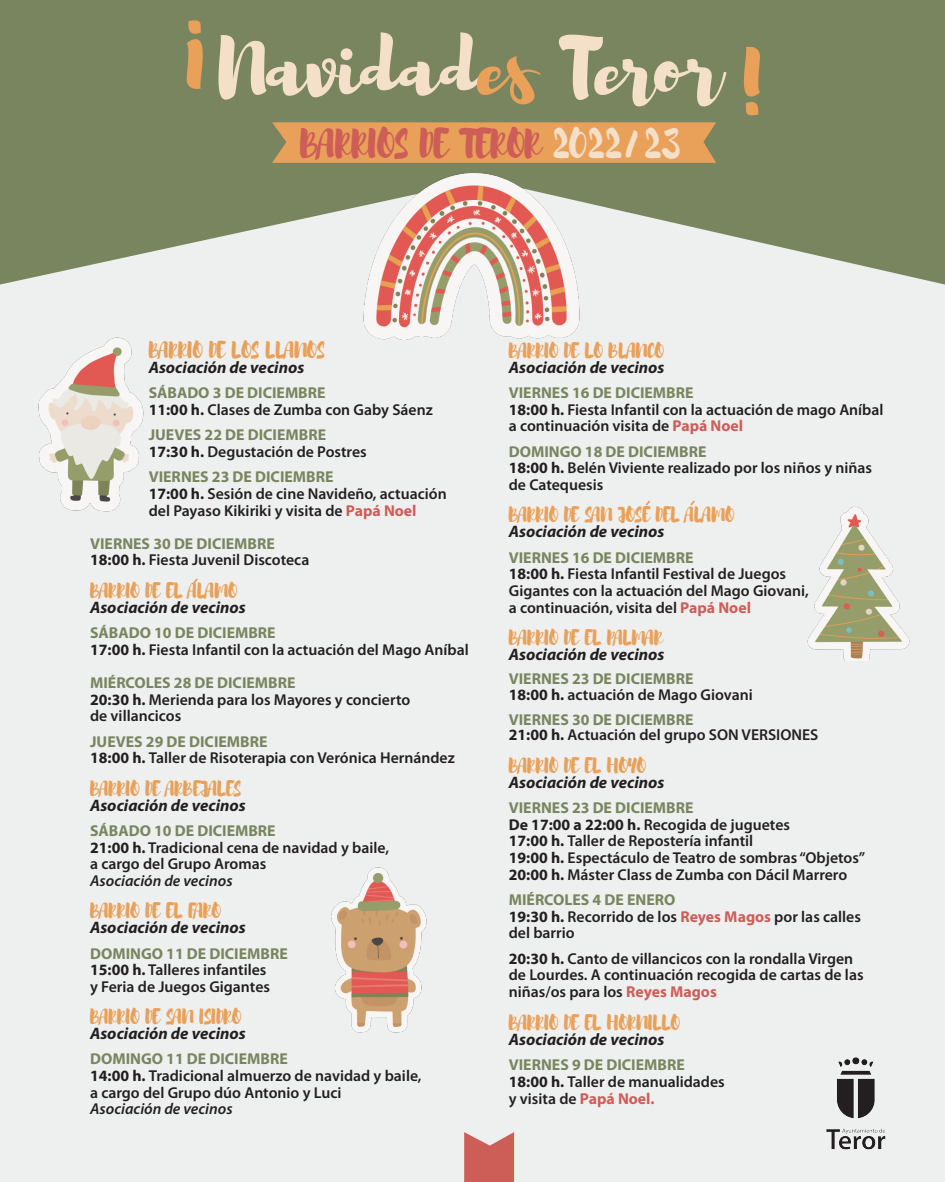
<style>
.page{position:relative;width:945px;height:1182px;background:#fff}
.page>*{position:absolute;margin:0;border:0;box-sizing:border-box;transform-origin:0 0}
.t1{font:78.75px "Brusher";color:#f4dfc8}
.t2{font:78.75px "Brusher";color:#e9a059}
.t3{font:36.75px "Brusher";color:#cd5d57}
.t4{font:21px "Brusher";color:#e9a059}
.t5{font:19.25px "Brusher";color:#e9a059}
.t6{font:italic 700 16.62px "Myriad Pro";color:#231f20}
.t7{font:600 15.75px/16.6px "Myriad Pro";color:#231f20}
.t8{font:700 15.75px "Myriad Pro";color:#79855f}
.t9{font:italic 600 15.75px "Myriad Pro";color:#231f20}
.s1{color:#e9a059}
.s2{color:#f4dfc8}
.s3{font-weight:700}
.s4{font-weight:700;color:#cd5d57}
.s5{font-weight:700;color:#79855f}
</style>
<div class="page">
<div style="left:0;top:0;width:945px;height:1181px;background:#eef0ef"></div>
<svg style="left:193px;top:578px;width:5px;height:6px"></svg>
<svg style="left:646px;top:500px;width:5px;height:6px"></svg>
<svg style="left:690px;top:500px;width:5px;height:6px"></svg>
<svg style="left:0;top:0;width:945px;height:284px;background:#889271"></svg>
<img style="left:362px;top:163px;width:220px;height:177px">
<img style="left:38px;top:337px;width:106px;height:175px">
<svg style="left:272px;top:122px;width:444px;height:41px;background:#e49e59"></svg>
<svg style="left:464px;top:1132px;width:50px;height:49px;background:#d1726c"></svg>
<img style="left:331px;top:867px;width:96px;height:165px">
<img style="left:807px;top:506px;width:103px;height:154px">
<img style="left:826px;top:1057px;width:60px;height:93px">
<p class="t2" style="left:219px;top:97px;width:50px;rotate:-180deg">!</p>
<p class="t1" style="left:219px;top:25px;width:502px">Navidad<span class="s1">es</span> Teror</p>
<p class="t3" style="left:300px;top:124px;width:381px">BARRIOS DE TEROR <span class="s2">2022/23</span></p>
<p class="t2" style="left:728px;top:39px;width:50px">!</p>
<p class="t4" style="left:149px;top:338px;width:178px">BARRIO DE LOS LLANOS</p>
<p class="t6" style="left:149px;top:356px;width:157px">Asociación de vecinos</p>
<p class="t8" style="left:149px;top:382px;width:178px">SÁBADO 3 DE DICIEMBRE</p>
<p class="t7" style="left:149px;top:401px;width:286px"><span class="s3">11:00 h.</span> Clases de Zumba con Gaby Sáenz</p>
<p class="t8" style="left:149px;top:424px;width:179px">JUEVES 22 DE DICIEMBRE</p>
<p class="t7" style="left:149px;top:443px;width:220px"><span class="s3">17:30 h.</span> Degustación de Postres</p>
<p class="t8" style="left:149px;top:466px;width:186px">VIERNES 23 DE DICIEMBRE</p>
<p class="t7" style="left:149px;top:485px;width:300px"><span class="s3">17:00 h.</span> Sesión de cine Navideño, actuación del Payaso Kikiriki y visita de <span class="s4">Papá Noel</span></p>
<p class="t7" style="left:90px;top:534px;width:221px"><span class="s5">VIERNES 30 DE DICIEMBRE<br></span><span class="s3">18:00 h.</span> Fiesta Juvenil Discoteca</p>
<p class="t5" style="left:90px;top:579px;width:149px">BARRIO DE EL ALAMO</p>
<p class="t6" style="left:90px;top:596px;width:157px">Asociación de vecinos</p>
<p class="t8" style="left:90px;top:622px;width:187px">SÁBADO 10 DE DICIEMBRE</p>
<p class="t7" style="left:90px;top:640px;width:380px"><span class="s3">17:00 h.</span> Fiesta Infantil con la actuación del Mago Aníbal</p>
<p class="t8" style="left:90px;top:672px;width:207px">MIÉRCOLES 28 DE DICIEMBRE</p>
<p class="t7" style="left:90px;top:690px;width:322px"><span class="s3">20:30 h.</span> Merienda para los Mayores y concierto</p>
<p class="t7" style="left:90px;top:707px;width:93px">de villancicos</p>
<p class="t8" style="left:90px;top:731px;width:179px">JUEVES 29 DE DICIEMBRE</p>
<p class="t7" style="left:90px;top:749px;width:366px"><span class="s3">18:00 h.</span> Taller de Risoterapia con Verónica Hernández</p>
<p class="t5" style="left:90px;top:777px;width:153px">BARRIO DE ARBEJALES</p>
<p class="t6" style="left:90px;top:794px;width:157px">Asociación de vecinos</p>
<p class="t8" style="left:90px;top:820px;width:187px">SÁBADO 10 DE DICIEMBRE</p>
<p class="t7" style="left:90px;top:838px;width:300px"><span class="s3">21:00 h.</span> Tradicional cena de navidad y baile,</p>
<p class="t7" style="left:90px;top:855px;width:178px">a cargo del Grupo Aromas</p>
<p class="t9" style="left:90px;top:870px;width:144px">Asociación de vecinos</p>
<p class="t5" style="left:90px;top:900px;width:132px">BARRIO DE EL FARO</p>
<p class="t6" style="left:90px;top:916px;width:157px">Asociación de vecinos</p>
<p class="t8" style="left:90px;top:942px;width:199px">DOMINGO 11 DE DICIEMBRE</p>
<p class="t7" style="left:90px;top:961px;width:178px"><span class="s3">15:00 h.</span> Talleres infantiles</p>
<p class="t7" style="left:90px;top:977px;width:181px">y Feria de Juegos Gigantes</p>
<p class="t5" style="left:90px;top:1006px;width:153px">BARRIO DE SAN ISIDRO</p>
<p class="t6" style="left:90px;top:1022px;width:157px">Asociación de vecinos</p>
<p class="t8" style="left:90px;top:1048px;width:199px">DOMINGO 11 DE DICIEMBRE</p>
<p class="t7" style="left:90px;top:1066px;width:333px"><span class="s3">14:00 h.</span> Tradicional almuerzo de navidad y baile,</p>
<p class="t7" style="left:90px;top:1083px;width:253px">a cargo del Grupo dúo Antonio y Luci</p>
<p class="t9" style="left:90px;top:1097px;width:144px">Asociación de vecinos</p>
<p class="t5" style="left:509px;top:340px;width:157px">BARRIO DE LO BLANCO</p>
<p class="t6" style="left:509px;top:356px;width:157px">Asociación de vecinos</p>
<p class="t8" style="left:509px;top:382px;width:186px">VIERNES 16 DE DICIEMBRE</p>
<p class="t7" style="left:509px;top:400px;width:376px"><span class="s3">18:00 h.</span> Fiesta Infantil con la actuación de mago Aníbal</p>
<p class="t7" style="left:509px;top:417px;width:236px">a continuación visita de <span class="s4">Papá Noel</span></p>
<p class="t8" style="left:509px;top:441px;width:199px">DOMINGO 18 DE DICIEMBRE</p>
<p class="t7" style="left:509px;top:459px;width:365px"><span class="s3">18:00 h.</span> Belén Viviente realizado por los niños y niñas</p>
<p class="t7" style="left:509px;top:476px;width:96px">de Catequesis</p>
<p class="t5" style="left:509px;top:504px;width:227px">BARRIO DE SAN JOSE DEL ALAMO</p>
<p class="t6" style="left:509px;top:520px;width:157px">Asociación de vecinos</p>
<p class="t8" style="left:509px;top:547px;width:186px">VIERNES 16 DE DICIEMBRE</p>
<p class="t7" style="left:509px;top:565px;width:279px"><span class="s3">18:00 h.</span> Fiesta Infantil Festival de Juegos</p>
<p class="t7" style="left:509px;top:582px;width:302px">Gigantes con la actuación del Mago Giovani,</p>
<p class="t7" style="left:509px;top:598px;width:244px">a continuación, visita del <span class="s4">Papá Noel</span></p>
<p class="t5" style="left:509px;top:627px;width:155px">BARRIO DE EL PALMAR</p>
<p class="t6" style="left:509px;top:643px;width:157px">Asociación de vecinos</p>
<p class="t8" style="left:509px;top:668px;width:186px">VIERNES 23 DE DICIEMBRE</p>
<p class="t7" style="left:509px;top:686px;width:245px"><span class="s3">18:00 h.</span> actuación de Mago Giovani</p>
<p class="t8" style="left:509px;top:709px;width:186px">VIERNES 30 DE DICIEMBRE</p>
<p class="t7" style="left:509px;top:726px;width:311px"><span class="s3">21:00 h.</span> Actuación del grupo SON VERSIONES</p>
<p class="t5" style="left:509px;top:754px;width:139px">BARRIO DE EL HOYO</p>
<p class="t6" style="left:509px;top:771px;width:157px">Asociación de vecinos</p>
<p class="t8" style="left:509px;top:797px;width:186px">VIERNES 23 DE DICIEMBRE</p>
<p class="t7" style="left:509px;top:815px;width:283px"><span class="s3">De 17:00 a 22:00 h.</span> Recogida de juguetes</p>
<p class="t7" style="left:509px;top:832px;width:246px"><span class="s3">17:00 h.</span> Taller de Repostería infantil</p>
<p class="t7" style="left:509px;top:848px;width:358px"><span class="s3">19:00 h.</span> Espectáculo de Teatro de sombras “Objetos”</p>
<p class="t7" style="left:509px;top:865px;width:340px"><span class="s3">20:00 h.</span> Máster Class de Zumba con Dácil Marrero</p>
<p class="t8" style="left:509px;top:889px;width:168px">MIÉRCOLES 4 DE ENERO</p>
<p class="t7" style="left:509px;top:907px;width:354px"><span class="s3">19:30 h.</span> Recorrido de los <span class="s4">Reyes Magos</span> por las calles</p>
<p class="t7" style="left:509px;top:924px;width:67px">del barrio</p>
<p class="t7" style="left:509px;top:949px;width:346px"><span class="s3">20:30 h.</span> Canto de villancicos con la rondalla Virgen</p>
<p class="t7" style="left:509px;top:966px;width:356px">de Lourdes. A continuación recogida de cartas de las niñas/os para los <span class="s4">Reyes Magos</span></p>
<p class="t5" style="left:509px;top:1012px;width:172px">BARRIO DE EL HORNILLO</p>
<p class="t6" style="left:509px;top:1028px;width:157px">Asociación de vecinos</p>
<p class="t8" style="left:509px;top:1054px;width:178px">VIERNES 9 DE DICIEMBRE</p>
<p class="t7" style="left:509px;top:1072px;width:218px"><span class="s3">18:00 h.</span> Taller de manualidades</p>
<p class="t7" style="left:509px;top:1089px;width:147px">y visita de <span class="s4">Papá Noel.</span></p>
</div>
